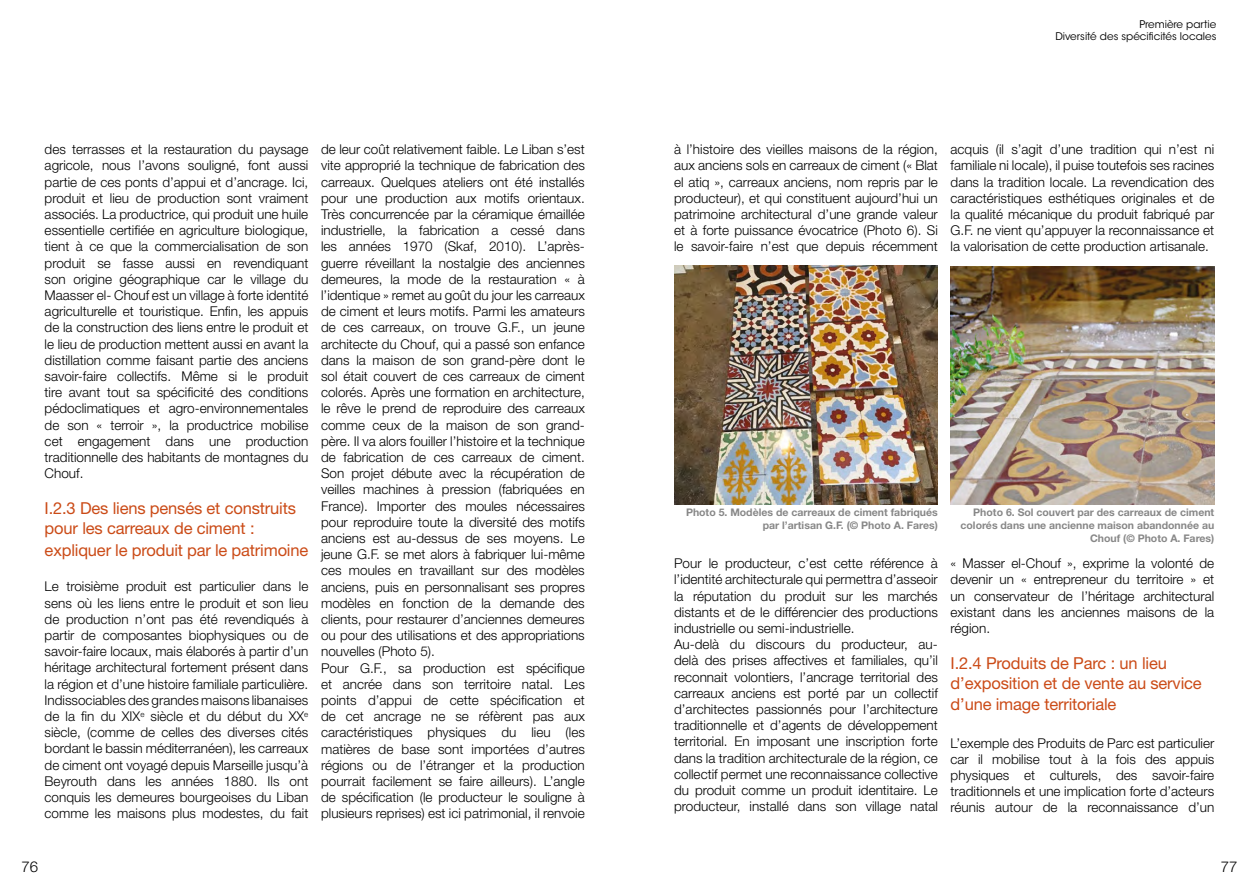
<style>
.page{position:relative;width:1259px;height:893px;background:#fff}
.page>*{position:absolute;margin:0;border:0;box-sizing:border-box;transform-origin:0 0}
.t1{font:16.5px/19.8px "Helvetica Neue LT Std";letter-spacing:-.01em;color:#cb4b17}
.t2{font:300 15px "Helvetica Neue LT Std";color:#000}
.t3{font:300 13.5px/16.2px "Helvetica Neue LT Std";color:#000;text-align:justify}
.t4{font:700 10.5px/12.6px "Helvetica Neue LT Std";color:#878787;text-align:right}
.t5{font:10.5px/12.6px "ITC Avant Garde Std";color:#000;text-align:right}
</style>
<div class="page">
<img style="left:674px;top:266px;width:264px;height:238px">
<img style="left:950px;top:266px;width:264px;height:239px">
<p class="t5" style="left:1055px;top:18px;width:163px">Première partie<br>Diversité des spécificités locales</p>
<p class="t3" style="left:45px;top:141px;width:265px">des terrasses et la restauration du paysage agricole, nous l’avons souligné, font aussi partie de ces ponts d’appui et d’ancrage. Ici, produit et lieu de production sont vraiment associés. La productrice, qui produit une huile essentielle certifiée en agriculture biologique, tient à ce que la commercialisation de son produit se fasse aussi en revendiquant son origine géographique car le village du Maasser el- Chouf est un village à forte identité agriculturelle et touristique. Enfin, les appuis de la construction des liens entre le produit et le lieu de production mettent aussi en avant la distillation comme faisant partie des anciens savoir-faire collectifs. Même si le produit tire avant tout sa spécificité des conditions pédoclimatiques et agro-environnementales de son « terroir », la productrice mobilise cet engagement dans une production traditionnelle des habitants de montagnes du Chouf.</p>
<p class="t1" style="left:45px;top:498px;width:253px">I.2.3 Des liens pensés et construits pour les carreaux de ciment :</p>
<p class="t1" style="left:45px;top:540px;width:265px">expliquer le produit par le patrimoine</p>
<p class="t3" style="left:45px;top:578px;width:265px">Le troisième produit est particulier dans le sens où les liens entre le produit et son lieu de production n’ont pas été revendiqués à partir de composantes biophysiques ou de savoir-faire locaux, mais élaborés à partir d’un héritage architectural fortement présent dans la région et d’une histoire familiale particulière.<br>Indissociables des grandes maisons libanaises de la fin du XIX<sup>e</sup> siècle et du début du XX<sup>e </sup>siècle, (comme de celles des diverses cités bordant le bassin méditerranéen), les carreaux de ciment ont voyagé depuis Marseille jusqu’à Beyrouth dans les années 1880. Ils ont conquis les demeures bourgeoises du Liban comme les maisons plus modestes, du fait</p>
<p class="t3" style="left:674px;top:141px;width:265px">à l’histoire des vieilles maisons de la région, aux anciens sols en carreaux de ciment (« Blat el atiq », carreaux anciens, nom repris par le producteur), et qui constituent aujourd’hui un patrimoine architectural d’une grande valeur et à forte puissance évocatrice (Photo 6). Si le savoir-faire n’est que depuis récemment</p>
<p class="t3" style="left:321px;top:141px;width:265px;text-align:left">de leur coût relativement faible. Le Liban s’est vite approprié la technique de fabrication des carreaux. Quelques ateliers ont été installés pour une production aux motifs orientaux.<br>Très concurrencée par la céramique émaillée industrielle, la fabrication a cessé dans les années 1970 (Skaf, 2010). L’après&shy;guerre réveillant la nostalgie des anciennes demeures, la mode de la restauration « à l’identique » remet au goût du jour les carreaux de ciment et leurs motifs. Parmi les amateurs de ces carreaux, on trouve G.F., un jeune architecte du Chouf, qui a passé son enfance dans la maison de son grand-père dont le sol était couvert de ces carreaux de ciment colorés. Après une formation en architecture, le rêve le prend de reproduire des carreaux comme ceux de la maison de son grand&shy;père. Il va alors fouiller l’histoire et la technique de fabrication de ces carreaux de ciment.<br>Son projet débute avec la récupération de veilles machines à pression (fabriquées en France). Importer des moules nécessaires pour reproduire toute la diversité des motifs anciens est au-dessus de ses moyens. Le jeune G.F. se met alors à fabriquer lui-même ces moules en travaillant sur des modèles anciens, puis en personnalisant ses propres modèles en fonction de la demande des clients, pour restaurer d’anciennes demeures ou pour des utilisations et des appropriations nouvelles (Photo 5).<br>Pour G.F., sa production est spécifique et ancrée dans son territoire natal. Les points d’appui de cette spécification et de cet ancrage ne se réfèrent pas aux caractéristiques physiques du lieu (les matières de base sont importées d’autres régions ou de l’étranger et la production pourrait facilement se faire ailleurs). L’angle de spécification (le producteur le souligne à plusieurs reprises) est ici patrimonial, il renvoie</p>
<p class="t3" style="left:950px;top:141px;width:265px">acquis (il s’agit d’une tradition qui n’est ni familiale ni locale), il puise toutefois ses racines dans la tradition locale. La revendication des caractéristiques esthétiques originales et de la qualité mécanique du produit fabriqué par G.F. ne vient qu’appuyer la reconnaissance et la valorisation de cette production artisanale.</p>
<p class="t4" style="left:960px;top:506px;width:255px">Photo 6. Sol couvert par des carreaux de ciment colorés dans une ancienne maison abandonnée au<br>Chouf (© Photo A. Fares)</p>
<p class="t4" style="left:686px;top:506px;width:253px">Photo 5. Modèles de carreaux de ciment fabriqués par l’artisan G.F. (© Photo A. Fares)</p>
<p class="t3" style="left:674px;top:555px;width:265px;text-align:left">Pour le producteur, c’est cette référence à l’identité architecturale qui permettra d’asseoir la réputation du produit sur les marchés distants et de le différencier des productions industrielle ou semi-industrielle.<br>Au-delà du discours du producteur, au&shy;delà des prises affectives et familiales, qu’il reconnait volontiers, l’ancrage territorial des carreaux anciens est porté par un collectif d’architectes passionnés pour l’architecture traditionnelle et d’agents de développement territorial. En imposant une inscription forte dans la tradition architecturale de la région, ce collectif permet une reconnaissance collective du produit comme un produit identitaire. Le producteur, installé dans son village natal</p>
<p class="t3" style="left:950px;top:555px;width:265px">« Masser el-Chouf », exprime la volonté de devenir un « entrepreneur du territoire » et un conservateur de l’héritage architectural existant dans les anciennes maisons de la région.</p>
<p class="t1" style="left:950px;top:653px;width:253px">I.2.4 Produits de Parc : un lieu d’exposition et de vente au service</p>
<p class="t1" style="left:950px;top:694px;width:167px">d’une image territoriale</p>
<p class="t3" style="left:950px;top:734px;width:265px">L’exemple des Produits de Parc est particulier car il mobilise tout à la fois des appuis physiques et culturels, des savoir-faire traditionnels et une implication forte d’acteurs réunis autour de la reconnaissance d’un</p>
<p class="t2" style="left:22px;top:857px;width:18px">76</p>
<p class="t2" style="left:1220px;top:857px;width:18px">77</p>
</div>
